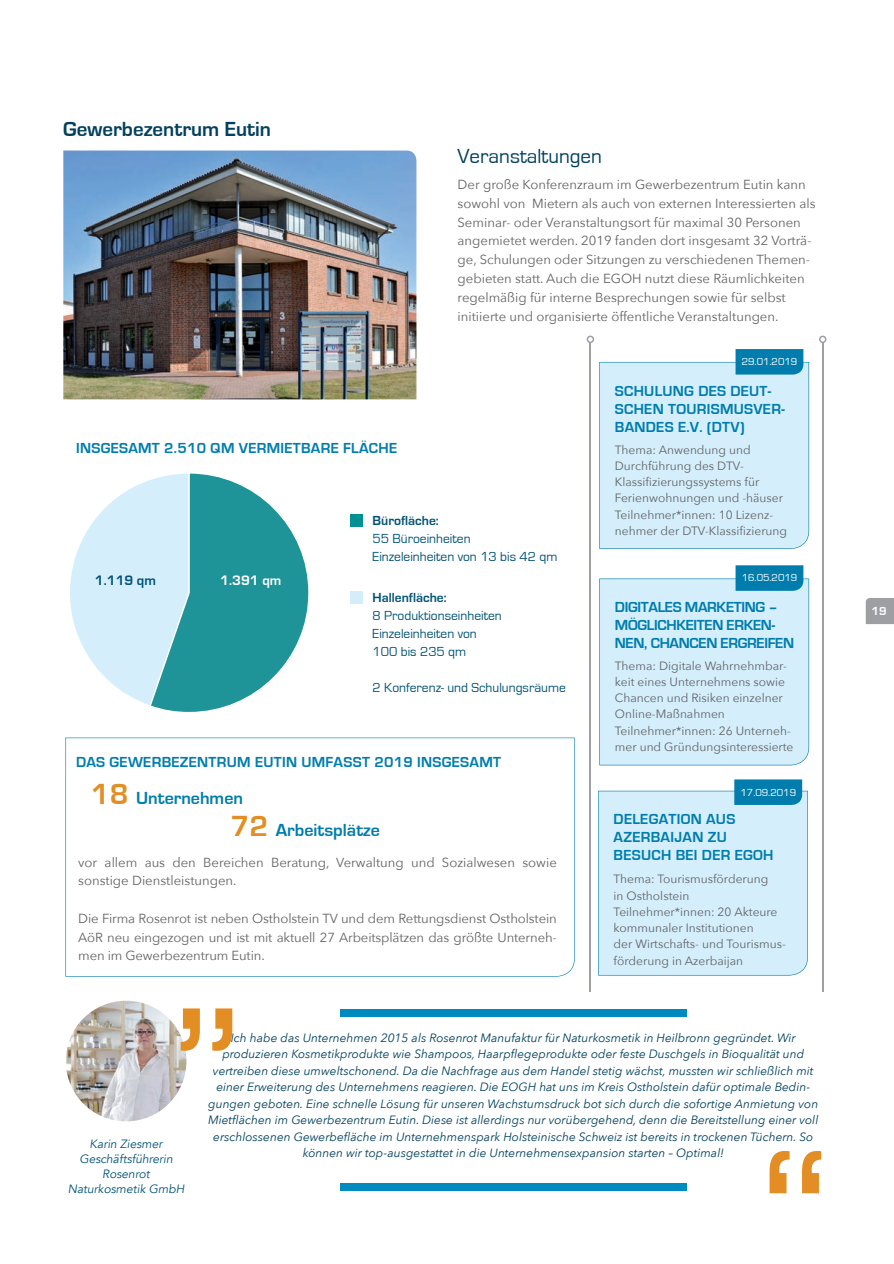
<style>
.page{position:relative;width:894px;height:1264px;background:#fff}
.page>*{position:absolute;margin:0;border:0;box-sizing:border-box;transform-origin:0 0}
.t1{font:700 21px "Eurostile";color:#02415e}
.t2{font:21px "Eurostile";color:#02415e}
.t3{font:700 18px/32px "Eurostile";color:#007dad}
.t4{font:700 15px/18px "Eurostile";letter-spacing:.02em;color:#007dad}
.t5{font:700 15px/18px "Eurostile";letter-spacing:-.02em;color:#007dad}
.t6{font:700 14.1px "Eurostile";color:#005376}
.t7{font:700 14.1px "Eurostile";color:#fff}
.t8{font:13.5px/18px "Eurostile";color:#005376}
.t9{font:700 13.5px "Eurostile";color:#005376}
.t10{font:13.2px/18.8px "Avenir Next";color:#636366}
.t11{font:italic 12px/16.5px "Avenir Next";color:#02415e;text-align:center}
.t12{font:12px/16.2px "Avenir Next";color:#636366}
.t13{font:italic 12px/15px "Avenir";color:#005376;text-align:center}
.t14{font:700 12px "Eurostile";color:#fff}
.t15{font:10.5px "Eurostile";color:#fff}
.s1{font-size:30px;color:#e28e25}
</style>
<div class="page">
<svg style="left:769px;top:1151px;width:52px;height:42px"></svg>
<div style="left:340px;top:1183px;width:346px;height:7px;background:#008bc0"></div>
<div style="left:340px;top:1009px;width:346px;height:7px;background:#008bc0"></div>
<img style="left:66px;top:1000px;width:120px;height:121px;border-radius:60px">
<img style="left:63px;top:150px;width:353px;height:249px">
<svg style="left:65px;top:737px;width:509px;height:239px"></svg>
<svg style="left:70px;top:473px;width:239px;height:239px"></svg>
<div style="left:350px;top:514px;width:13px;height:13px;background:#029193"></div>
<div style="left:350px;top:591px;width:13px;height:13px;background:#d4edfa"></div>
<hr style="left:589px;top:342px;width:2px;height:649px;background:#9d9fa2">
<svg style="left:586px;top:335px;width:8px;height:8px"></svg>
<hr style="left:822px;top:342px;width:1px;height:649px;background:#9d9fa2">
<svg style="left:819px;top:335px;width:7px;height:8px"></svg>
<svg style="left:599px;top:349px;width:210px;height:200px;background:#c6e7f5"></svg>
<svg style="left:599px;top:565px;width:210px;height:200px;background:#c7e7f5"></svg>
<svg style="left:598px;top:779px;width:209px;height:196px;background:#cbeaf7"></svg>
<svg style="left:181px;top:1008px;width:51px;height:42px"></svg>
<svg style="left:865px;top:598px;width:28px;height:26px"></svg>
<h1 class="t1" style="left:63px;top:117px;width:209px">Gewerbezentrum Eutin</h1>
<h1 class="t2" style="left:457px;top:145px;width:146px">Veranstaltungen</h1>
<p class="t10" style="left:457px;top:175px;width:359px">Der große Konferenzraum im Gewerbezentrum Eutin kann sowohl von Mietern als auch von externen Interessierten als Seminar- oder Veranstaltungsort für maximal 30 Personen angemietet werden. 2019 fanden dort insgesamt 32 Vorträ&shy;ge, Schulungen oder Sitzungen zu verschiedenen Themen&shy;gebieten statt. Auch die EGOH nutzt diese Räumlichkeiten regelmäßig für interne Besprechungen sowie für selbst initiierte und organisierte öffentliche Veranstaltungen.</p>
<p class="t15" style="left:741px;top:356px;width:57px">29.01.2019</p>
<p class="t4" style="left:76px;top:439px;width:322px">INSGESAMT 2.510 QM VERMIETBARE FLÄCHE</p>
<p class="t6" style="left:95px;top:572px;width:63px">1.119 qm</p>
<p class="t7" style="left:220px;top:572px;width:63px">1.391 qm</p>
<p class="t9" style="left:372px;top:513px;width:68px">Bürofläche:</p>
<p class="t8" style="left:372px;top:530px;width:186px">55 Büroeinheiten<br>Einzeleinheiten von 13 bis 42 qm</p>
<p class="t9" style="left:372px;top:590px;width:76px">Hallenfläche:</p>
<p class="t8" style="left:372px;top:607px;width:131px">8 Produktionseinheiten<br>Einzeleinheiten von<br>100 bis 235 qm</p>
<p class="t8" style="left:372px;top:679px;width:195px">2 Konferenz- und Schulungsräume</p>
<p class="t4" style="left:76px;top:753px;width:426px">DAS GEWERBEZENTRUM EUTIN UMFASST 2019 INSGESAMT</p>
<h2 class="t3" style="left:231px;top:782px;width:151px;text-indent:-140px"><span class="s1">18</span> Unternehmen<br><span class="s1">72</span> Arbeitsplätze</h2>
<p class="t10" style="left:78px;top:852px;width:480px">vor allem aus den Bereichen Beratung, Verwaltung und Sozialwesen sowie sonstige Dienstleistungen.</p>
<p class="t10" style="left:78px;top:908px;width:480px;text-align:justify">Die Firma Rosenrot ist neben Ostholstein TV und dem Rettungsdienst Ostholstein AöR neu eingezogen und ist mit aktuell 27 Arbeitsplätzen das größte Unterneh&shy;men im Gewerbezentrum Eutin.</p>
<p class="t4" style="left:615px;top:382px;width:171px">SCHULUNG DES DEUT-<br>SCHEN TOURISMUSVER-<br>BANDES E.V. (DTV)</p>
<p class="t12" style="left:615px;top:441px;width:174px">Thema: Anwendung und<br>Durchführung des DTV-<br>Klassifizierungssystems für<br>Ferienwohnungen und -häuser<br>Teilnehmer*innen: 10 Lizenz&shy;nehmer der DTV-Klassifizierung</p>
<p class="t15" style="left:741px;top:572px;width:57px">16.05.2019</p>
<p class="t5" style="left:615px;top:598px;width:181px">DIGITALES MARKETING –<br>MÖGLICHKEITEN ERKEN-<br>NEN, CHANCEN ERGREIFEN</p>
<p class="t12" style="left:615px;top:657px;width:180px">Thema: Digitale Wahrnehmbar&shy;keit eines Unternehmens sowie<br>Chancen und Risiken einzelner<br>Online-Maßnahmen<br>Teilnehmer*innen: 26 Unterneh&shy;mer und Gründungsinteressierte</p>
<p class="t15" style="left:740px;top:786px;width:57px">17.09.2019</p>
<p class="t4" style="left:613px;top:810px;width:161px">DELEGATION AUS<br>AZERBAIJAN ZU<br>BESUCH BEI DER EGOH</p>
<p class="t12" style="left:613px;top:870px;width:174px">Thema: Tourismusförderung<br>in Ostholstein<br>Teilnehmer*innen: 20 Akteure kommunaler Institutionen<br>der Wirtschafts- und Tourismus&shy;förderung in Azerbaijan</p>
<p class="t13" style="left:68px;top:1136px;width:118px">Karin Ziesmer<br>Geschäftsführerin<br>Rosenrot<br>Naturkosmetik GmbH</p>
<p class="t11" style="left:208px;top:1028px;width:611px">Ich habe das Unternehmen 2015 als Rosenrot Manufaktur für Naturkosmetik in Heilbronn gegründet. Wir produzieren Kosmetikprodukte wie Shampoos, Haarpflegeprodukte oder feste Duschgels in Bioqualität und vertreiben diese umweltschonend. Da die Nachfrage aus dem Handel stetig wächst, mussten wir schließlich mit einer Erweiterung des Unternehmens reagieren. Die EOGH hat uns im Kreis Ostholstein dafür optimale Bedin&shy;gungen geboten. Eine schnelle Lösung für unseren Wachstumsdruck bot sich durch die sofortige Anmietung von Mietflächen im Gewerbezentrum Eutin. Diese ist allerdings nur vorübergehend, denn die Bereitstellung einer voll erschlossenen Gewerbefläche im Unternehmenspark Holsteinische Schweiz ist bereits in trockenen Tüchern. So können wir top-ausgestattet in die Unternehmensexpansion starten – Optimal!</p>
<p class="t14" style="left:871px;top:604px;width:17px">159</p>
</div>
